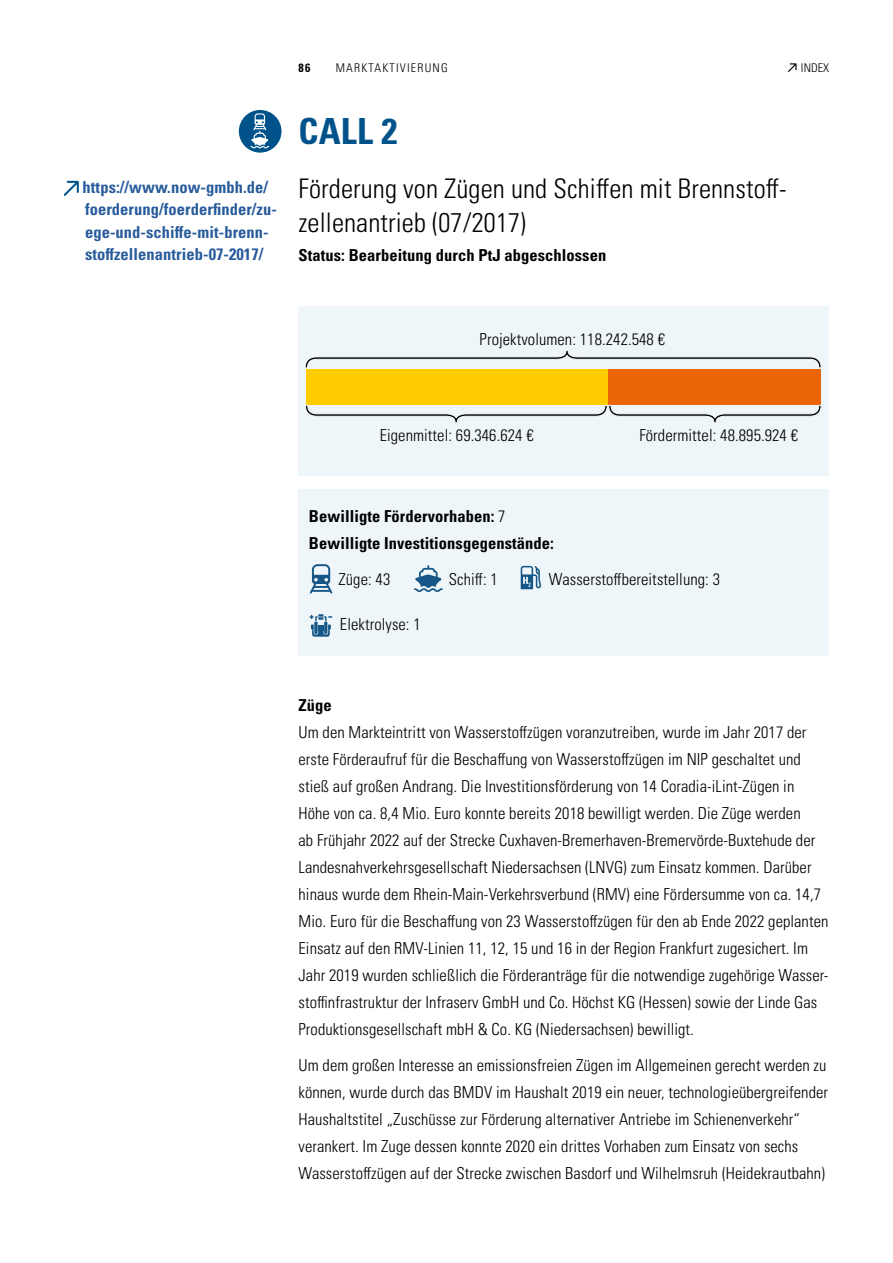
<style>
.page{position:relative;width:893px;height:1263px;background:#fff}
.page>*{position:absolute;margin:0;border:0;box-sizing:border-box;transform-origin:0 0}
.t1{font:700 condensed 36px "Univers LT Pro";color:#00538a}
.t2{font:300 condensed 27px/34px "Univers LT Pro";letter-spacing:.005em;color:#000}
.t3{font:300 condensed 16.5px/27px "Univers LT Pro";letter-spacing:.005em;color:#000}
.t4{font:700 condensed 16.5px/22.5px "Univers LT Pro";letter-spacing:.005em;color:#275b9b}
.t5{font:700 condensed 16.5px/27px "Univers LT Pro";letter-spacing:.005em;color:#000}
.t6{font:300 condensed 12px "Univers LT Pro";letter-spacing:.1em;color:#000}
.t7{font:700 condensed 12px "Univers LT Pro";color:#000}
.s1{font-weight:300}
</style>
<div class="page">
<svg style="left:788px;top:63px;width:9px;height:9px"></svg>
<div style="left:298px;top:490px;width:531px;height:166px;background:#eff6fa"></div>
<div style="left:298px;top:306px;width:531px;height:170px;background:#eff6fa"></div>
<div style="left:306px;top:369px;width:302px;height:36px;background:#fc0"></div>
<div style="left:608px;top:369px;width:213px;height:36px;background:#ec6408"></div>
<svg style="left:305px;top:404px;width:517px;height:19px"></svg>
<svg style="left:64px;top:181px;width:15px;height:15px"></svg>
<div style="left:239px;top:110px;width:42px;height:43px;background:#00538a;border-radius:50%"></div>
<svg style="left:250px;top:113px;width:19px;height:35px"></svg>
<svg style="left:305px;top:350px;width:517px;height:18px"></svg>
<svg style="left:310px;top:564px;width:22px;height:29px"></svg>
<svg style="left:414px;top:565px;width:29px;height:27px"></svg>
<svg style="left:521px;top:566px;width:20px;height:23px"></svg>
<svg style="left:309px;top:614px;width:23px;height:23px"></svg>
<p class="t4" style="left:83px;top:175px;width:196px">https://www.now-gmbh.de/ foerderung/foerderfinder/zu&shy;ege-und-schiffe-mit-brenn&shy;stoffzellenantrieb-07-2017/</p>
<p class="t7" style="left:298px;top:60px;width:13px">86</p>
<p class="t6" style="left:336px;top:60px;width:114px">MARKTAKTIVIERUNG</p>
<p class="t6" style="left:801px;top:60px;width:30px">INDEX</p>
<h1 class="t1" style="left:298px;top:109px;width:100px">CALL 2</h1>
<h2 class="t2" style="left:298px;top:170px;width:488px">Förderung von Zügen und Schiffen mit Brennstoff&shy;zellenantrieb (07/2017)</h2>
<p class="t5" style="left:298px;top:241px;width:309px">Status: Bearbeitung durch PtJ abgeschlossen</p>
<p class="t3" style="left:480px;top:325px;width:187px">Projektvolumen: 118.242.548 €</p>
<p class="t3" style="left:380px;top:421px;width:156px">Eigenmittel: 69.346.624 €</p>
<p class="t5" style="left:309px;top:502px;width:246px">Bewilligte Fördervorhaben: <span class="s1">7<br></span>Bewilligte Investitionsgegenstände:</p>
<p class="t3" style="left:639px;top:420px;width:160px">Fördermittel: 48.895.924 €</p>
<p class="t3" style="left:338px;top:565px;width:53px">Züge: 43</p>
<p class="t3" style="left:449px;top:565px;width:50px">Schiff: 1</p>
<p class="t3" style="left:340px;top:610px;width:82px">Elektrolyse: 1</p>
<p class="t3" style="left:549px;top:565px;width:173px">Wasserstoffbereitstellung: 3</p>
<p class="t5" style="left:298px;top:691px;width:35px">Züge</p>
<p class="t3" style="left:298px;top:718px;width:531px">Um den Markteintritt von Wasserstoffzügen voranzutreiben, wurde im Jahr 2017 der erste Förderaufruf für die Beschaffung von Wasserstoffzügen im NIP geschaltet und stieß auf großen Andrang. Die Investitionsförderung von 14 Coradia-iLint-Zügen in Höhe von ca. 8,4 Mio. Euro konnte bereits 2018 bewilligt werden. Die Züge werden<br>ab Frühjahr 2022 auf der Strecke Cuxhaven-Bremerhaven-Bremervörde-Buxtehude der Landesnahverkehrsgesellschaft Niedersachsen (LNVG) zum Einsatz kommen. Darüber hinaus wurde dem Rhein-Main-Verkehrsverbund (RMV) eine Fördersumme von ca. 14,7<br>Mio. Euro für die Beschaffung von 23 Wasserstoffzügen für den ab Ende 2022 geplanten Einsatz auf den RMV-Linien 11, 12, 15 und 16 in der Region Frankfurt zugesichert. Im Jahr 2019 wurden schließlich die Förderanträge für die notwendige zugehörige Wasser&shy;stoffinfrastruktur der Infraserv GmbH und Co. Höchst KG (Hessen) sowie der Linde Gas Produktionsgesellschaft mbH &amp; Co. KG (Niedersachsen) bewilligt.</p>
<p class="t3" style="left:298px;top:1051px;width:531px">Um dem großen Interesse an emissionsfreien Zügen im Allgemeinen gerecht werden zu können, wurde durch das BMDV im Haushalt 2019 ein neuer, technologieübergreifender Haushaltstitel „Zuschüsse zur Förderung alternativer Antriebe im Schienenverkehr“ verankert. Im Zuge dessen konnte 2020 ein drittes Vorhaben zum Einsatz von sechs Wasserstoffzügen auf der Strecke zwischen Basdorf und Wilhelmsruh (Heidekrautbahn)</p>
</div>
